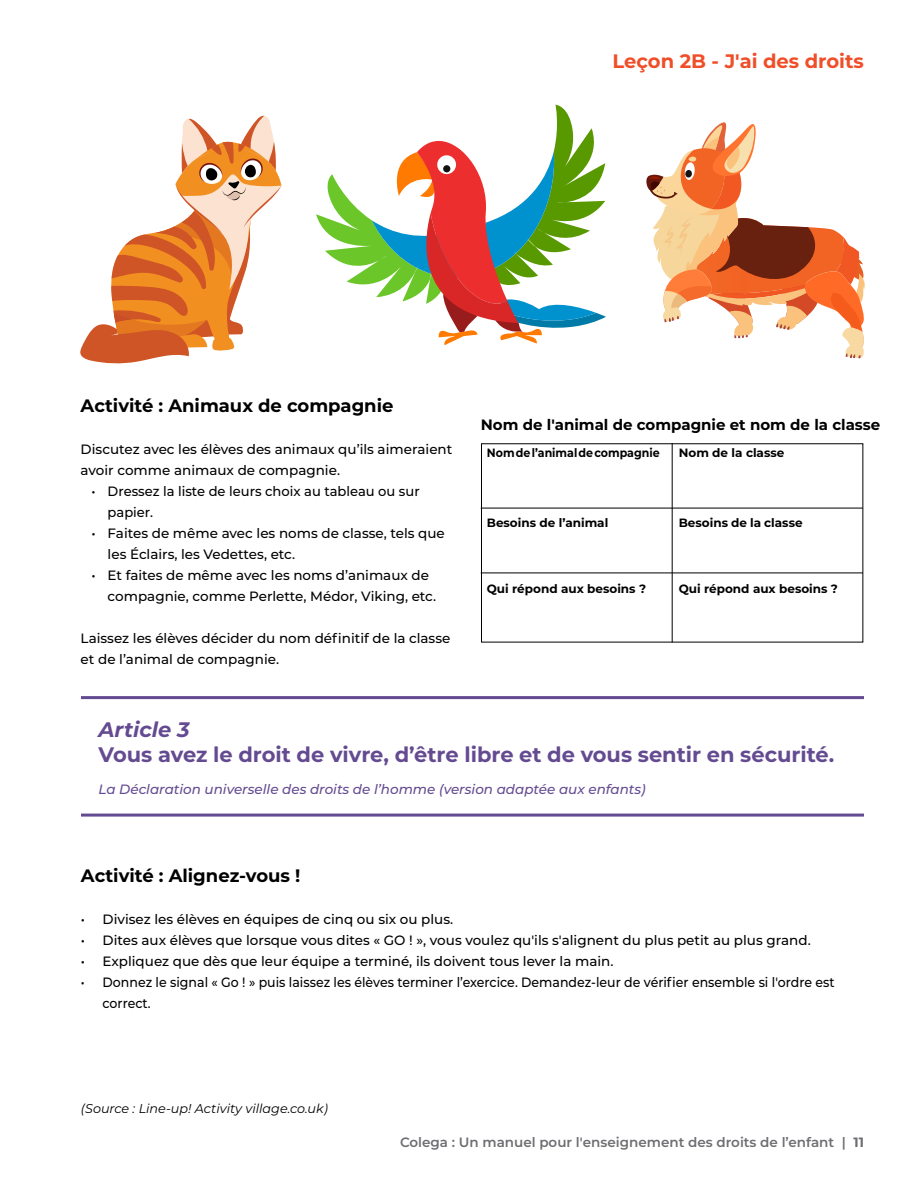
<style>
.page{position:relative;width:918px;height:1188px;background:#fff}
.page>*{position:absolute;margin:0;border:0;box-sizing:border-box;transform-origin:0 0}
.t1{font:700 21px "Montserrat";color:#644b91}
.t2{font:italic 700 21px "Montserrat";color:#644b91}
.t3{font:700 19.5px "Montserrat";color:#f04e28}
.t4{font:700 18px "Montserrat";color:#000}
.t5{font:700 15px "Montserrat";color:#000}
.t6{font:500 13.5px/21px "Montserrat";color:#000}
.t7{font:500 13.5px/21px "Montserrat";color:#000;scale:.93 1}
.t8{font:italic 500 13.5px "Montserrat";color:#644b91}
.t9{font:600 13.5px "Montserrat";color:#6d6e71}
.t10{font:italic 12.75px "Montserrat";color:#000}
.t11{font:700 12px "Montserrat";color:#000}
.t12{font:700 12px "Montserrat";color:#000;scale:.92 1}
.s1{font-weight:700}
</style>
<div class="page">
<svg style="left:316px;top:105px;width:290px;height:240px"></svg>
<svg style="left:437px;top:155px;width:19px;height:19px"></svg>
<div style="left:443px;top:165px;width:7px;height:7px;background:#121212;border-radius:50%"></div>
<svg style="left:80px;top:115px;width:202px;height:249px"></svg>
<svg style="left:646px;top:122px;width:219px;height:237px"></svg>
<hr style="left:81px;top:696px;width:783px;height:3px;background:#644b91">
<hr style="left:81px;top:814px;width:783px;height:3px;background:#644b91">
<hr style="left:672px;top:443px;width:1px;height:199px;background:#000">
<hr style="left:481px;top:508px;width:382px;height:1px;background:#000">
<hr style="left:481px;top:573px;width:382px;height:1px;background:#000">
<h2 class="t3" style="left:613px;top:47px;width:253px">Leçon 2B - J'ai des droits</h2>
<h3 class="t4" style="left:81px;top:393px;width:314px">Activité : Animaux de compagnie</h3>
<p class="t6" style="left:81px;top:439px;width:373px">Discutez avec les élèves des animaux qu’ils aimeraient avoir comme animaux de compagnie.</p>
<p class="t6" style="left:108px;top:481px;width:314px;text-indent:-16px">• Dressez la liste de leurs choix au tableau ou sur papier.</p>
<p class="t6" style="left:108px;top:523px;width:339px;text-indent:-16px">• Faites de même avec les noms de classe, tels que les Éclairs, les Vedettes, etc.</p>
<p class="t6" style="left:108px;top:565px;width:330px;text-indent:-16px">• Et faites de même avec les noms d’animaux de compagnie, comme Perlette, Médor, Viking, etc.</p>
<p class="t6" style="left:81px;top:628px;width:371px">Laissez les élèves décider du nom définitif de la classe et de l’animal de compagnie.</p>
<p class="t5" style="left:481px;top:414px;width:401px">Nom de l'animal de compagnie et nom de la classe</p>
<p class="t12" style="left:487px;top:445px;width:189px">Nom de l’animal de compagnie</p>
<p class="t11" style="left:679px;top:445px;width:107px">Nom de la classe</p>
<p class="t11" style="left:487px;top:514px;width:123px">Besoins de l’animal</p>
<p class="t11" style="left:487px;top:580px;width:161px">Qui répond aux besoins ?</p>
<p class="t11" style="left:679px;top:514px;width:125px">Besoins de la classe</p>
<p class="t11" style="left:679px;top:580px;width:161px">Qui répond aux besoins ?</p>
<h1 class="t2" style="left:99px;top:714px;width:93px">Article 3</h1>
<h1 class="t1" style="left:99px;top:739px;width:737px">Vous avez le droit de vivre, d’être libre et de vous sentir en sécurité.</h1>
<p class="t8" style="left:99px;top:780px;width:549px">La Déclaration universelle des droits de l’homme (version adaptée aux enfants)</p>
<h3 class="t4" style="left:81px;top:863px;width:221px">Activité : Alignez-vous !</h3>
<p class="t6" style="left:81px;top:908px;width:374px">• Divisez les élèves en équipes de cinq ou six ou plus.</p>
<p class="t6" style="left:81px;top:930px;width:731px">• Dites aux élèves que lorsque vous dites « GO ! », vous voulez qu'ils s'alignent du plus petit au plus grand.</p>
<p class="t6" style="left:81px;top:951px;width:534px">• Expliquez que dès que leur équipe a terminé, ils doivent tous lever la main.</p>
<p class="t7" style="left:103px;top:971px;width:789px;text-indent:-22px">• Donnez le signal « Go ! » puis laissez les élèves terminer l’exercice. Demandez-leur de vérifier ensemble si l'ordre est correct.</p>
<p class="t10" style="left:81px;top:1100px;width:248px">(Source : Line-up! Activity village.co.uk)</p>
<p class="t9" style="left:400px;top:1133px;width:465px">Colega : Un manuel pour l'enseignement des droits de l’enfant | <span class="s1">11</span></p>
</div>
